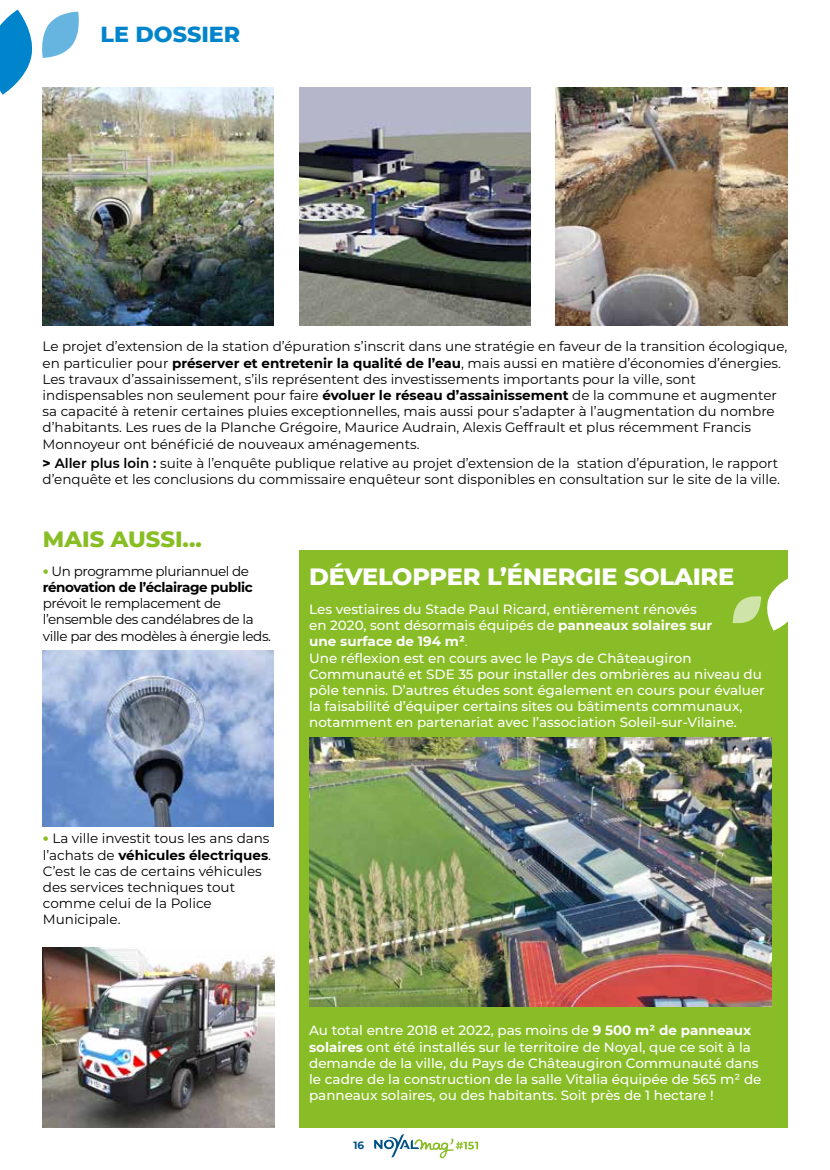
<style>
.page{position:relative;width:830px;height:1170px;background:#fff}
.page>*{position:absolute;margin:0;border:0;box-sizing:border-box;transform-origin:0 0}
.t1{font:800 24px "Montserrat";letter-spacing:-.01em;color:#fff}
.t2{font:800 22.5px "Montserrat";color:#89bd24}
.t3{font:800 22.2px "Montserrat";color:#0085cc}
.t4{font:13.5px/16.2px "Montserrat";color:#000}
.t5{font:500 13.5px/16.2px "Montserrat";color:#fff}
.t6{font:13.5px/16.2px "Montserrat";letter-spacing:-.03em;color:#000}
.t7{font:700 13.5px/16.2px "Montserrat";letter-spacing:-.03em;color:#000}
.t8{font:700 10.5px "Montserrat";color:#005286}
.s1{font-weight:700}
.s2{font-weight:800}
.s3{font-weight:600}
.s4{font-family:"Daxline";font-weight:800;color:#89bd24}
.s5{font-weight:400}
</style>
<div class="page">
<svg style="left:0;top:10px;width:79px;height:85px"></svg>
<div style="left:299px;top:550px;width:488px;height:577px;background:#89bd27"></div>
<svg style="left:732px;top:576px;width:56px;height:54px"></svg>
<img style="left:309px;top:737px;width:462px;height:269px">
<img style="left:43px;top:87px;width:231px;height:238px">
<img style="left:555px;top:87px;width:232px;height:238px">
<img style="left:43px;top:947px;width:231px;height:180px">
<img style="left:43px;top:651px;width:231px;height:175px">
<img style="left:299px;top:87px;width:231px;height:238px">
<svg style="left:374px;top:1134px;width:104px;height:24px"></svg>
<h3 class="t3" style="left:101px;top:18px;width:141px">LE DOSSIER</h3>
<p class="t4" style="left:43px;top:338px;width:746px">Le projet d’extension de la station d’épuration s’inscrit dans une stratégie en faveur de la transition écologique, en particulier pour <span class="s1">préserver et entretenir la qualité de l’eau</span>, mais aussi en matière d’économies d’énergies.<br>Les travaux d’assainissement, s’ils représentent des investissements importants pour la ville, sont indispensables non seulement pour faire <span class="s1">évoluer le réseau d’assainissement</span> de la commune et augmenter sa capacité à retenir certaines pluies exceptionnelles, mais aussi pour s’adapter à l’augmentation du nombre d’habitants. Les rues de la Planche Grégoire, Maurice Audrain, Alexis Geffrault et plus récemment Francis Monnoyeur ont bénéficié de nouveaux aménagements.</p>
<p class="t4" style="left:43px;top:454px;width:738px"><span class="s2">&gt;</span> <span class="s3">Aller plus loin :</span> suite à l’enquête publique relative au projet d’extension de la station d’épuration, le rapport d’enquête et les conclusions du commissaire enquêteur sont disponibles en consultation sur le site de la ville.</p>
<h2 class="t2" style="left:43px;top:522px;width:160px">MAIS AUSSI...</h2>
<p class="t7" style="left:43px;top:562px;width:211px"><span class="s4">•</span> <span class="s5">Un programme pluriannuel de </span>rénovation de l’éclairage public</p>
<p class="t6" style="left:43px;top:594px;width:230px">prévoit le remplacement de l’ensemble des candélabres de la ville par des modèles à énergie leds.</p>
<h1 class="t1" style="left:309px;top:559px;width:426px">DÉVELOPPER L’ÉNERGIE SOLAIRE</h1>
<p class="t5" style="left:309px;top:600px;width:457px">Les vestiaires du Stade Paul Ricard, entièrement rénovés<br>en 2020, sont désormais équipés de <span class="s1">panneaux solaires sur<br>une surface de 194 m²</span><span class="s5">.<br></span>Une réflexion est en cours avec le Pays de Châteaugiron Communauté et SDE 35 pour installer des ombrières au niveau du pôle tennis. D’autres études sont également en cours pour évaluer la faisabilité d’équiper certains sites ou bâtiments communaux, notamment en partenariat avec l’association Soleil-sur-Vilaine.</p>
<p class="t4" style="left:43px;top:830px;width:230px"><span class="s4">•</span> La ville investit tous les ans dans l’achats de <span class="s1">véhicules électriques</span>.<br>C’est le cas de certains véhicules des services techniques tout comme celui de la Police<br>Municipale.</p>
<p class="t5" style="left:309px;top:1021px;width:453px">Au total entre 2018 et 2022, pas moins de <span class="s1">9 500 m² de panneaux solaires</span> ont été installés sur le territoire de Noyal, que ce soit à la demande de la ville, du Pays de Châteaugiron Communauté dans le cadre de la construction de la salle Vitalia équipée de 565 m² de panneaux solaires, ou des habitants. Soit près de 1 hectare !</p>
<p class="t8" style="left:353px;top:1137px;width:12px">16</p>
</div>
